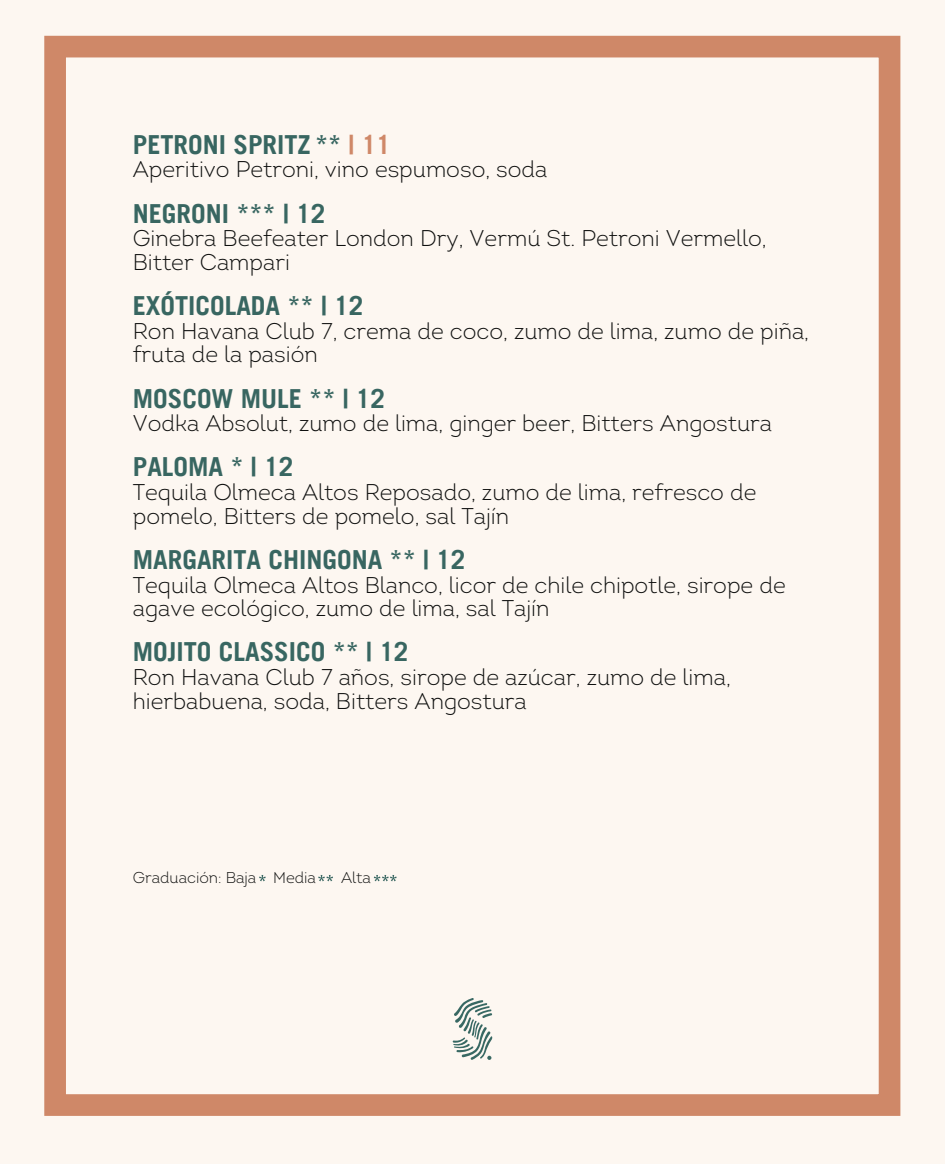
<style>
.page{position:relative;width:945px;height:1164px;background:#fff}
.page>*{position:absolute;margin:0;border:0;box-sizing:border-box;transform-origin:0 0}
.t1{font:700 26.25px "Trade Gothic LT";color:#386661}
.t2{font:300 22.75px/23.6px "Intro";color:#0f100f}
.t3{font:300 15.75px "Intro";color:#0f100f}
.s1{color:#cf8868}
</style>
<div class="page">
<div style="left:0;top:0;width:945px;height:1163px;background:#fdf7f1"></div>
<div style="left:44px;top:36px;width:856px;height:1079px;border:22px solid #cf8868"></div>
<svg style="left:453px;top:998px;width:39px;height:61px"></svg>
<svg style="left:259px;top:875px;width:7px;height:6px"></svg>
<svg style="left:318px;top:875px;width:15px;height:6px"></svg>
<svg style="left:374px;top:875px;width:23px;height:6px"></svg>
<p class="t1" style="left:133px;top:128px;width:260px">PETRONI SPRITZ ** <span class="s1">| 11</span></p>
<p class="t2" style="left:133px;top:157px;width:416px">Aperitivo Petroni, vino espumoso, soda</p>
<p class="t1" style="left:133px;top:197px;width:194px">NEGRONI *** | 12</p>
<p class="t2" style="left:133px;top:226px;width:636px">Ginebra Beefeater London Dry, Vermú St. Petroni Vermello,<br>Bitter Campari</p>
<p class="t1" style="left:133px;top:289px;width:232px">EXÓTICOLADA ** | 12</p>
<p class="t2" style="left:133px;top:319px;width:678px">Ron Havana Club 7, crema de coco, zumo de lima, zumo de piña, fruta de la pasión</p>
<p class="t1" style="left:133px;top:382px;width:254px">MOSCOW MULE ** | 12</p>
<p class="t2" style="left:133px;top:411px;width:641px">Vodka Absolut, zumo de lima, ginger beer, Bitters Angostura</p>
<p class="t1" style="left:133px;top:451px;width:162px">PALOMA * | 12</p>
<p class="t2" style="left:133px;top:480px;width:625px">Tequila Olmeca Altos Reposado, zumo de lima, refresco de pomelo, Bitters de pomelo, sal Tajín</p>
<p class="t1" style="left:133px;top:543px;width:334px">MARGARITA CHINGONA ** | 12</p>
<p class="t2" style="left:133px;top:572px;width:654px">Tequila Olmeca Altos Blanco, licor de chile chipotle, sirope de agave ecológico, zumo de lima, sal Tajín</p>
<p class="t1" style="left:133px;top:636px;width:277px">MOJITO CLASSICO ** | 12</p>
<p class="t2" style="left:133px;top:665px;width:600px">Ron Havana Club 7 años, sirope de azúcar, zumo de lima, hierbabuena, soda, Bitters Angostura</p>
<p class="t3" style="left:133px;top:867px;width:185px">Graduación: Baja Media</p>
<p class="t3" style="left:341px;top:867px;width:32px">Alta</p>
</div>
